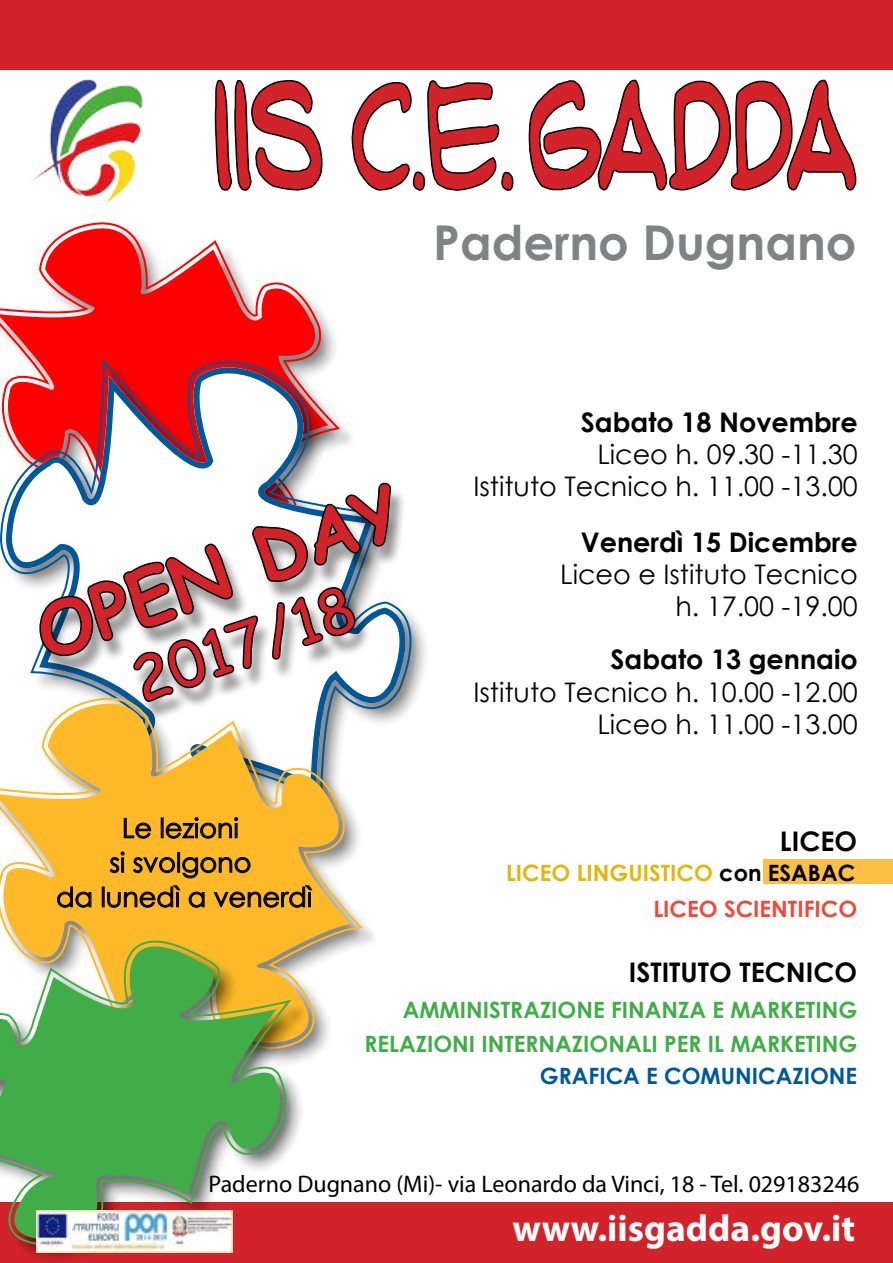
<style>
.page{position:relative;width:893px;height:1263px;background:#fff}
.page>*{position:absolute;margin:0;border:0;box-sizing:border-box;transform-origin:0 0}
.t1{font:700 72px "Comic Sans MS";color:#d2232a}
.t2{font:60px "Comic Sans MS";color:#d2232a}
.t3{font:700 48px "Century Gothic";color:#808285}
.t4{font:700 37.5px "Myriad Pro";color:#fff}
.t5{font:27px/32.4px "Century Gothic";color:#000;text-align:right}
.t6{font:700 27px "Century Gothic";color:#000}
.t7{font:24px "Myriad Pro";color:#000}
.t8{font:700 22.5px/34.5px "Century Gothic";color:#41ad49;text-align:right}
.t9{font:700 22.5px "Century Gothic";color:#e2b707}
.t10{font:700 22.5px "Century Gothic";color:#005899}
.t11{font:700 22.5px "Century Gothic";color:#f0493a}
.s1{color:#000}
</style>
<div class="page">
<div style="left:764px;top:860px;width:129px;height:24px;background:#fec044"></div>
<svg style="left:0;top:222px;width:335px;height:128px"></svg>
<svg style="left:5px;top:229px;width:318px;height:121px"></svg>
<svg style="left:0;top:350px;width:426px;height:338px"></svg>
<svg style="left:3px;top:360px;width:415px;height:363px"></svg>
<div style="left:0;top:1202px;width:893px;height:61px;background:#d2232a"></div>
<div style="left:38px;top:487px;width:369px;height:234px;background:#000;opacity:.4"></div>
<svg style="left:36px;top:480px;width:357px;height:222px"></svg>
<div style="left:0;top:0;width:893px;height:69px;background:#d2232a"></div>
<svg style="left:214px;top:69px;width:643px;height:122px"></svg>
<div style="left:0;top:700px;width:380px;height:368px;background:#000;opacity:.46"></div>
<svg style="left:0;top:684px;width:351px;height:11px"></svg>
<svg style="left:0;top:695px;width:364px;height:355px"></svg>
<svg style="left:0;top:705px;width:345px;height:335px"></svg>
<svg style="left:124px;top:818px;width:27px;height:21px"></svg>
<svg style="left:165px;top:817px;width:74px;height:22px"></svg>
<svg style="left:109px;top:851px;width:16px;height:22px"></svg>
<svg style="left:133px;top:857px;width:42px;height:16px"></svg>
<div style="left:177px;top:852px;width:3px;height:21px;border:1px solid #000"></div>
<svg style="left:182px;top:857px;width:69px;height:22px"></svg>
<svg style="left:57px;top:886px;width:35px;height:22px"></svg>
<div style="left:102px;top:886px;width:3px;height:21px;border:1px solid #000"></div>
<svg style="left:107px;top:885px;width:74px;height:23px"></svg>
<svg style="left:188px;top:891px;width:17px;height:17px"></svg>
<svg style="left:213px;top:885px;width:100px;height:23px"></svg>
<div style="left:0;top:943px;width:308px;height:320px;background:#000;opacity:.54"></div>
<svg style="left:0;top:925px;width:291px;height:12px;fill:#fdb927"></svg>
<svg style="left:0;top:937px;width:294px;height:310px"></svg>
<svg style="left:0;top:947px;width:284px;height:316px"></svg>
<img style="left:36px;top:1211px;width:196px;height:41px">
<img style="left:31px;top:80px;width:111px;height:124px">
<h3 class="t3" style="left:433px;top:206px;width:425px">Paderno Dugnano</h3>
<h1 class="t1" style="left:22px;top:584px;width:382px;rotate:-19deg">OPEN DAY</h1>
<h2 class="t2" style="left:120px;top:642px;width:233px;rotate:-20deg">2017/18</h2>
<p class="t5" style="left:56px;top:810px;width:258px;line-height:34.5px;text-align:center">Le lezioni<br>si svolgono<br>da lunedì a venerdì</p>
<p class="t6" style="left:581px;top:401px;width:279px">Sabato 18 Novembre</p>
<p class="t5" style="left:473px;top:437px;width:386px">Liceo h. 09.30 -11.30<br>Istituto Tecnico h. 11.00 -13.00</p>
<p class="t6" style="left:581px;top:521px;width:279px">Venerdì 15 Dicembre</p>
<p class="t5" style="left:560px;top:557px;width:299px">Liceo e Istituto Tecnico h. 17.00 -19.00</p>
<p class="t6" style="left:611px;top:639px;width:249px">Sabato 13 gennaio</p>
<p class="t5" style="left:473px;top:675px;width:386px">Istituto Tecnico h. 10.00 -12.00<br>Liceo h. 11.00 -13.00</p>
<p class="t6" style="left:780px;top:821px;width:79px">LICEO</p>
<p class="t9" style="left:506px;top:856px;width:351px">LICEO LINGUISTICO <span class="s1">con ESABAC</span></p>
<p class="t11" style="left:653px;top:892px;width:205px">LICEO SCIENTIFICO</p>
<p class="t6" style="left:629px;top:951px;width:230px">ISTITUTO TECNICO</p>
<p class="t8" style="left:364px;top:991px;width:494px">AMMINISTRAZIONE FINANZA E MARKETING<br>RELAZIONI INTERNAZIONALI PER IL MARKETING</p>
<p class="t10" style="left:540px;top:1058px;width:319px">GRAFICA E COMUNICAZIONE</p>
<p class="t7" style="left:209px;top:1169px;width:652px">Paderno Dugnano (Mi)- via Leonardo da Vinci, 18 - Tel. 029183246</p>
<h3 class="t4" style="left:512px;top:1204px;width:344px">www.iisgadda.gov.it</h3>
</div>
